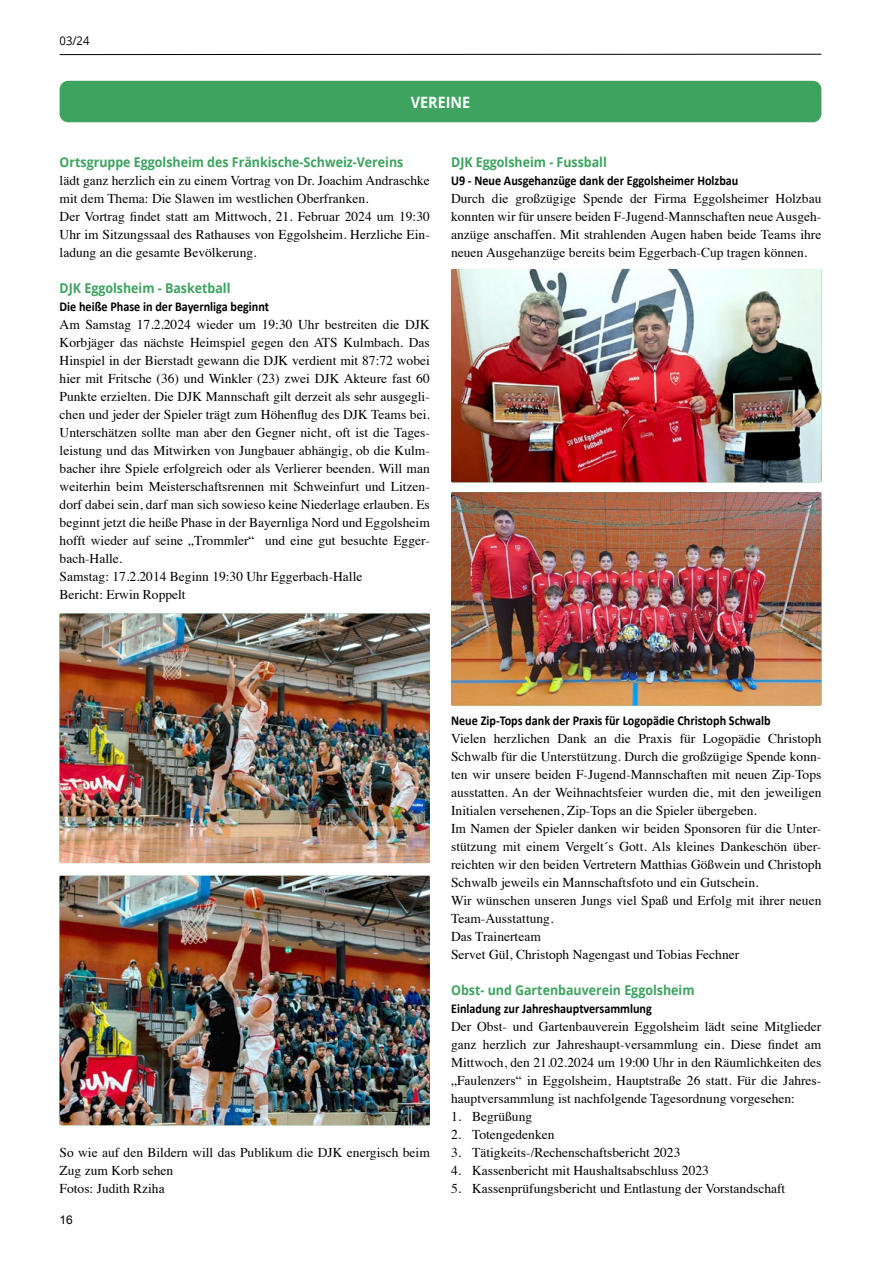
<style>
.page{position:relative;width:881px;height:1263px;background:#fff}
.page>*{position:absolute;margin:0;border:0;box-sizing:border-box;transform-origin:0 0}
.t1{font:700 15.6px "Open Sans";color:#fff;scale:.92 1}
.t2{font:13.5px/18px "Times";color:#000}
.t3{font:700 13.5px "Calibri";color:#000;scale:.9 1}
.t4{font:700 13.5px "Open Sans";color:#3da35f;scale:.92 1}
.t5{font:12px "Open Sans";color:#000;scale:.94 1}
.t6{font:12px "Arial";color:#000}
</style>
<div class="page">
<hr style="left:60px;top:54px;width:761px;height:1px;background:#000">
<div style="left:60px;top:81px;width:761px;height:41px;background:#3da35f;border-radius:9px"></div>
<img style="left:60px;top:614px;width:369px;height:249px">
<img style="left:451px;top:269px;width:370px;height:213px">
<img style="left:451px;top:492px;width:370px;height:213px">
<img style="left:60px;top:876px;width:369px;height:249px">
<p class="t5" style="left:60px;top:32px;width:33px">03/24</p>
<p class="t1" style="left:410px;top:91px;width:66px">VEREINE</p>
<p class="t4" style="left:60px;top:152px;width:375px">Ortsgruppe Eggolsheim des Fränkische-Schweiz-Vereins</p>
<p class="t2" style="left:60px;top:170px;width:371px">lädt ganz herzlich ein zu einem Vortrag von Dr. Joachim Andraschke mit dem Thema: Die Slawen im westlichen Oberfranken.<br>Der Vortrag findet statt am Mittwoch, 21. Februar 2024 um 19:30<br>Uhr im Sitzungssaal des Rathauses von Eggolsheim. Herzliche Ein&shy;ladung an die gesamte Bevölkerung.</p>
<p class="t4" style="left:60px;top:278px;width:187px">DJK Eggolsheim - Basketball</p>
<p class="t3" style="left:60px;top:297px;width:234px">Die heiße Phase in der Bayernliga beginnt</p>
<p class="t2" style="left:60px;top:314px;width:371px">Am Samstag 17.2.2024 wieder um 19:30 Uhr bestreiten die DJK Korbjäger das nächste Heimspiel gegen den ATS Kulmbach. Das Hinspiel in der Bierstadt gewann die DJK verdient mit 87:72 wobei hier mit Fritsche (36) und Winkler (23) zwei DJK Akteure fast 60<br>Punkte erzielten. Die DJK Mannschaft gilt derzeit als sehr ausgegli&shy;chen und jeder der Spieler trägt zum Höhenflug des DJK Teams bei.<br>Unterschätzen sollte man aber den Gegner nicht, oft ist die Tages&shy;leistung und das Mitwirken von Jungbauer abhängig, ob die Kulm&shy;bacher ihre Spiele erfolgreich oder als Verlierer beenden. Will man weiterhin beim Meisterschaftsrennen mit Schweinfurt und Litzen&shy;dorf dabei sein, darf man sich sowieso keine Niederlage erlauben. Es beginnt jetzt die heiße Phase in der Bayernliga Nord und Eggolsheim hofft wieder auf seine „Trommler“ und eine gut besuchte Egger&shy;bach-Halle.<br>Samstag: 17.2.2014 Beginn 19:30 Uhr Eggerbach-Halle<br>Bericht: Erwin Roppelt</p>
<p class="t4" style="left:451px;top:152px;width:171px">DJK Eggolsheim - Fussball</p>
<p class="t3" style="left:451px;top:171px;width:320px">U9 - Neue Ausgehanzüge dank der Eggolsheimer Holzbau</p>
<p class="t2" style="left:451px;top:188px;width:371px;text-align:justify">Durch die großzügige Spende der Firma Eggolsheimer Holzbau konnten wir für unsere beiden F-Jugend-Mannschaften neue Ausgeh&shy;anzüge anschaffen. Mit strahlenden Augen haben beide Teams ihre neuen Ausgehanzüge bereits beim Eggerbach-Cup tragen können.</p>
<p class="t2" style="left:60px;top:1142px;width:371px">So wie auf den Bildern will das Publikum die DJK energisch beim<br>Zug zum Korb sehen<br>Fotos: Judith Rziha</p>
<p class="t6" style="left:60px;top:1212px;width:15px">16</p>
<p class="t3" style="left:451px;top:711px;width:356px">Neue Zip-Tops dank der Praxis für Logopädie Christoph Schwalb</p>
<p class="t2" style="left:451px;top:728px;width:371px">Vielen herzlichen Dank an die Praxis für Logopädie Christoph Schwalb für die Unterstützung. Durch die großzügige Spende konn&shy;ten wir unsere beiden F-Jugend-Mannschaften mit neuen Zip-Tops ausstatten. An der Weihnachtsfeier wurden die, mit den jeweiligen Initialen versehenen, Zip-Tops an die Spieler übergeben.<br>Im Namen der Spieler danken wir beiden Sponsoren für die Unter&shy;stützung mit einem Vergelt´s Gott. Als kleines Dankeschön über&shy;reichten wir den beiden Vertretern Matthias Gößwein und Christoph Schwalb jeweils ein Mannschaftsfoto und ein Gutschein.<br>Wir wünschen unseren Jungs viel Spaß und Erfolg mit ihrer neuen Team-Ausstattung.<br>Das Trainerteam<br>Servet Gül, Christoph Nagengast und Tobias Fechner</p>
<p class="t4" style="left:451px;top:980px;width:266px">Obst- und Gartenbauverein Eggolsheim</p>
<p class="t3" style="left:451px;top:999px;width:224px">Einladung zur Jahreshauptversammlung</p>
<p class="t2" style="left:451px;top:1016px;width:371px;text-align:justify">Der Obst- und Gartenbauverein Eggolsheim lädt seine Mitglieder ganz herzlich zur Jahreshaupt-versammlung ein. Diese findet am Mittwoch, den 21.02.2024 um 19:00 Uhr in den Räumlichkeiten des „Faulenzers“ in Eggolsheim, Hauptstraße 26 statt. Für die Jahres&shy;hauptversammlung ist nachfolgende Tagesordnung vorgesehen:</p>
<p class="t2" style="left:451px;top:1106px;width:82px">1. Begrüßung</p>
<p class="t2" style="left:451px;top:1124px;width:105px">2. Totengedenken</p>
<p class="t2" style="left:451px;top:1142px;width:231px">3. Tätigkeits-/Rechenschaftsbericht 2023</p>
<p class="t2" style="left:451px;top:1160px;width:259px">4. Kassenbericht mit Haushaltsabschluss 2023</p>
<p class="t2" style="left:451px;top:1178px;width:335px">5. Kassenprüfungsbericht und Entlastung der Vorstandschaft</p>
</div>
